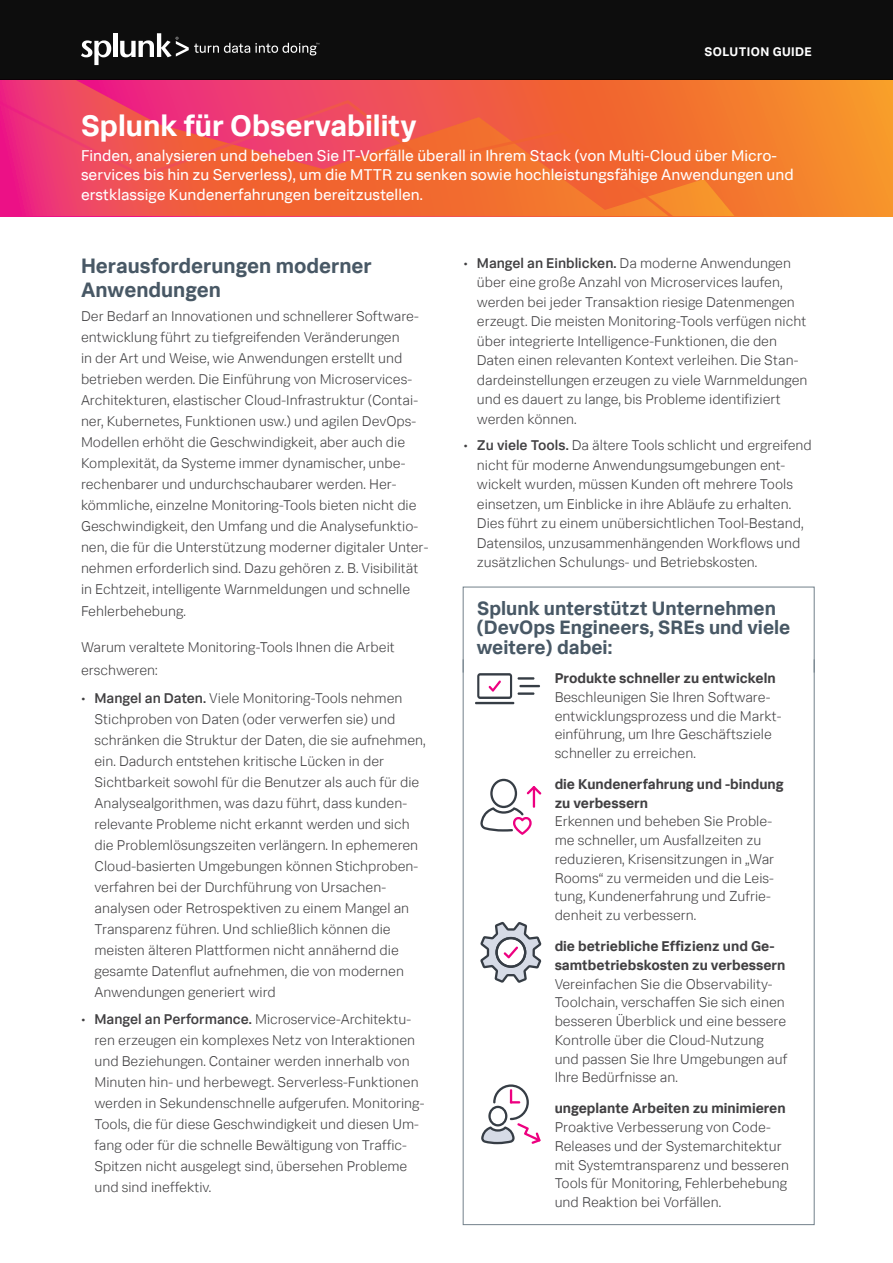
<style>
.page{position:relative;width:893px;height:1263px;background:#fff}
.page>*{position:absolute;margin:0;border:0;box-sizing:border-box;transform-origin:0 0}
.Document_Title{font:700 30px "Splunk Data Sans";color:#fff}
.Subheads{font:700 21px/24px "Splunk Data Sans";color:#485865}
.Highlighted_box_head{font:700 19.5px/19.5px "Splunk Data Sans";color:#485865}
.Document_subhead{font:15.75px/19.5px "Splunk Data Sans";color:#fff}
.Body_Text{font:300 14.25px/21px "Splunk Data Sans";color:#414042}
.Highlighted_box_text{font:300 14.25px/18.8px "Splunk Data Sans";color:#414042}
.t1{font:700 12.6px "Splunk Data Sans";letter-spacing:.03em;color:#fff}
.s1{font-weight:500}
.s2{font-weight:700}
</style>
<div class="page">
<div style="left:0;top:79px;width:893px;height:137px;background:#f7942b"></div>
<svg style="left:0;top:80px;width:838px;height:136px;background:#f05d45"></svg>
<div style="left:0;top:0;width:893px;height:80px;background:#0d0d0d"></div>
<svg style="left:81px;top:40px;width:30px;height:25px"></svg>
<hr style="left:113px;top:33px;width:4px;height:24px;background:#fff">
<svg style="left:120px;top:33px;width:199px;height:24px"></svg>
<hr style="left:475px;top:702px;width:39px;height:2px;background:#363d45">
<hr style="left:519px;top:685px;width:21px;height:2px;background:#363d45">
<hr style="left:518px;top:692px;width:16px;height:3px;background:#363d45">
<hr style="left:518px;top:677px;width:16px;height:3px;background:#363d45">
<svg style="left:477px;top:673px;width:35px;height:26px"></svg>
<svg style="left:480px;top:922px;width:61px;height:61px"></svg>
<svg style="left:480px;top:779px;width:61px;height:56px"></svg>
<svg style="left:481px;top:1084px;width:60px;height:60px"></svg>
<p class="t1" style="left:705px;top:44px;width:109px">SOLUTION GUIDE</p>
<p class="Document_Title" style="left:81px;top:107px;width:337px">Splunk für Observability</p>
<p class="Document_subhead" style="left:81px;top:145px;width:714px">Finden, analysieren und beheben Sie IT-Vorfälle überall in Ihrem Stack (von Multi-Cloud über Micro&shy;services bis hin zu Serverless), um die MTTR zu senken sowie hochleistungsfähige Anwendungen und erstklassige Kundenerfahrungen bereitzustellen.</p>
<p class="Subheads" style="left:81px;top:253px;width:292px">Herausforderungen moderner<br>Anwendungen</p>
<p class="Body_Text" style="left:81px;top:305px;width:349px">Der Bedarf an Innovationen und schnellerer Software&shy;entwicklung führt zu tiefgreifenden Veränderungen<br>in der Art und Weise, wie Anwendungen erstellt und betrieben werden. Die Einführung von Microservices-Architekturen, elastischer Cloud-Infrastruktur (Contai&shy;ner, Kubernetes, Funktionen usw.) und agilen DevOps-Modellen erhöht die Geschwindigkeit, aber auch die Komplexität, da Systeme immer dynamischer, unbe&shy;rechenbarer und undurchschaubarer werden. Her&shy;kömmliche, einzelne Monitoring-Tools bieten nicht die Geschwindigkeit, den Umfang und die Analysefunktio&shy;nen, die für die Unterstützung moderner digitaler Unter&shy;nehmen erforderlich sind. Dazu gehören z. B. Visibilität in Echtzeit, intelligente Warnmeldungen und schnelle</p>
<p class="Body_Text" style="left:81px;top:601px;width:107px">Fehlerbehebung.</p>
<p class="Body_Text" style="left:81px;top:636px;width:315px;line-height:22.5px">Warum veraltete Monitoring-Tools Ihnen die Arbeit erschweren:</p>
<p class="Body_Text" style="left:94px;top:687px;width:333px;text-indent:-14px">• <span class="s1">Mangel an Daten.</span> Viele Monitoring-Tools nehmen Stichproben von Daten (oder verwerfen sie) und schränken die Struktur der Daten, die sie aufnehmen, ein. Dadurch entstehen kritische Lücken in der Sichtbarkeit sowohl für die Benutzer als auch für die Analysealgorithmen, was dazu führt, dass kunden&shy;relevante Probleme nicht erkannt werden und sich die Problemlösungszeiten verlängern. In ephemeren Cloud-basierten Umgebungen können Stichproben&shy;verfahren bei der Durchführung von Ursachen&shy;analysen oder Retrospektiven zu einem Mangel an Transparenz führen. Und schließlich können die meisten älteren Plattformen nicht annähernd die gesamte Datenflut aufnehmen, die von modernen Anwendungen generiert wird</p>
<p class="Body_Text" style="left:94px;top:1009px;width:331px;text-indent:-14px">• <span class="s1">Mangel an Performance.</span> Microservice-Architektu&shy;ren erzeugen ein komplexes Netz von Interaktionen und Beziehungen. Container werden innerhalb von Minuten hin- und herbewegt. Serverless-Funktionen werden in Sekundenschnelle aufgerufen. Monitoring-Tools, die für diese Geschwindigkeit und diesen Um&shy;fang oder für die schnelle Bewältigung von Traffic-Spitzen nicht ausgelegt sind, übersehen Probleme und sind ineffektiv.</p>
<p class="Body_Text" style="left:477px;top:253px;width:332px;line-height:19.5px;text-indent:-14px">• <span class="s1">Mangel an Einblicken.</span> Da moderne Anwendungen über eine große Anzahl von Microservices laufen, werden bei jeder Transaktion riesige Datenmengen erzeugt. Die meisten Monitoring-Tools verfügen nicht über integrierte Intelligence-Funktionen, die den Daten einen relevanten Kontext verleihen. Die Stan&shy;dardeinstellungen erzeugen zu viele Warnmeldungen und es dauert zu lange, bis Probleme identifiziert werden können.</p>
<p class="Body_Text" style="left:477px;top:435px;width:336px;line-height:19.5px;text-indent:-14px">• <span class="s1">Zu viele Tools.</span> Da ältere Tools schlicht und ergreifend nicht für moderne Anwendungsumgebungen ent&shy;wickelt wurden, müssen Kunden oft mehrere Tools einsetzen, um Einblicke in ihre Abläufe zu erhalten.<br>Dies führt zu einem unübersichtlichen Tool-Bestand, Datensilos, unzusammenhängenden Workflows und zusätzlichen Schulungs- und Betriebskosten.</p>
<p class="Highlighted_box_head" style="left:476px;top:598px;width:315px">Splunk unterstützt Unternehmen (DevOps Engineers, SREs und viele weitere) dabei:</p>
<p class="Highlighted_box_text" style="left:555px;top:668px;width:228px"><span class="s2">Produkte schneller zu entwickeln </span>Beschleunigen Sie Ihren Software&shy;entwicklungsprozess und die Markt&shy;einführung, um Ihre Geschäftsziele schneller zu erreichen.</p>
<p class="Highlighted_box_text" style="left:555px;top:774px;width:231px"><span class="s2">die Kundenerfahrung und -bindung zu verbessern<br></span>Erkennen und beheben Sie Proble&shy;me schneller, um Ausfallzeiten zu reduzieren, Krisensitzungen in „War<br>Rooms“ zu vermeiden und die Leis&shy;tung, Kundenerfahrung und Zufrie&shy;denheit zu verbessern.</p>
<p class="Highlighted_box_text" style="left:555px;top:937px;width:234px"><span class="s2">die betriebliche Effizienz und Ge&shy;samtbetriebskosten zu verbessern </span>Vereinfachen Sie die Observability-Toolchain, verschaffen Sie sich einen besseren Überblick und eine bessere Kontrolle über die Cloud-Nutzung und passen Sie Ihre Umgebungen auf Ihre Bedürfnisse an.</p>
<p class="Highlighted_box_text" style="left:555px;top:1099px;width:236px"><span class="s2">ungeplante Arbeiten zu minimieren </span>Proaktive Verbesserung von Code-Releases und der Systemarchitektur mit Systemtransparenz und besseren Tools für Monitoring, Fehlerbehebung und Reaktion bei Vorfällen.</p>
</div>
